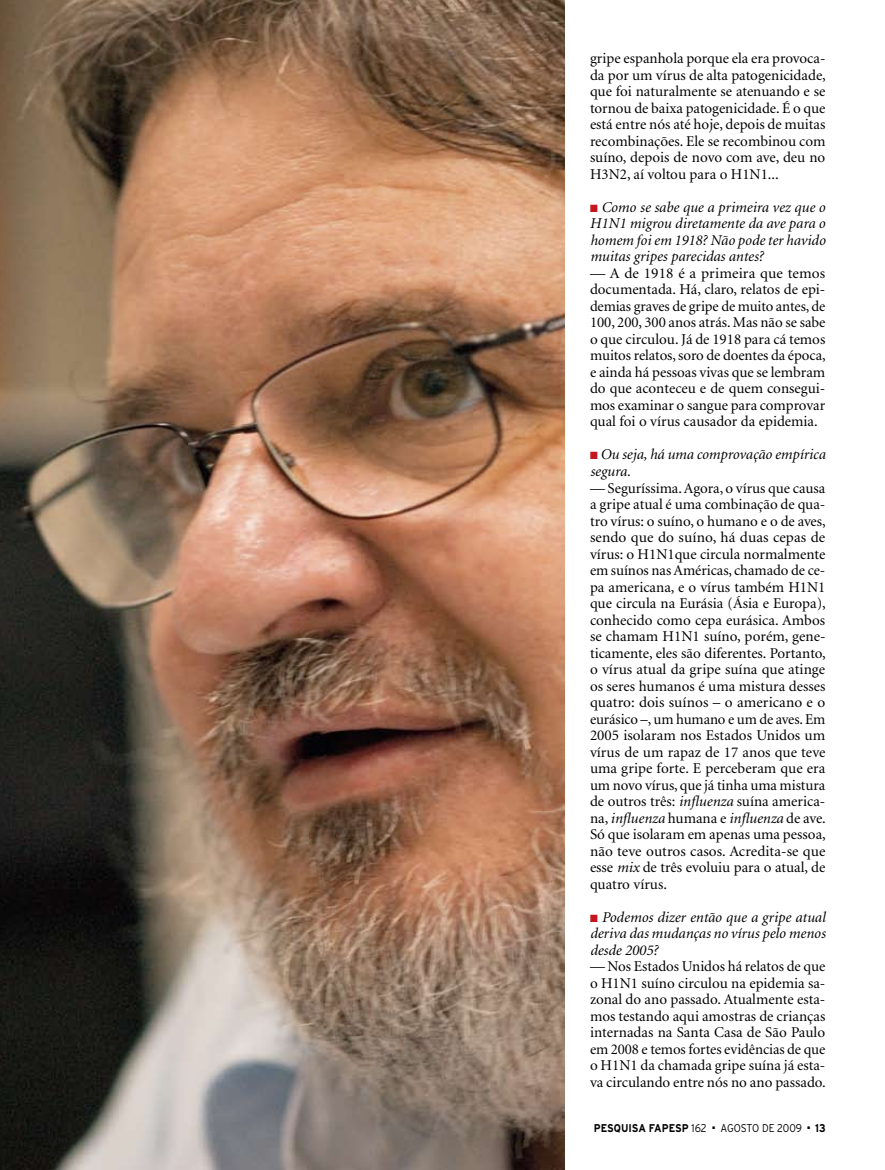
<style>
.page{position:relative;width:885px;height:1170px;background:#fff}
.page>*{position:absolute;margin:0;border:0;box-sizing:border-box;transform-origin:0 0}
.t1{font:15px/16.5px "Minion";color:#000;text-align:justify}
.t2{font:italic 15px/16.5px "Minion";color:#000;text-align:justify}
.t3{font:700 11.25px "Interstate";color:#000;scale:.9 1}
.t4{font:300 11.25px "Interstate";letter-spacing:-.01em;color:#000;scale:.9 1}
.s1{color:#c4161c}
.s2{font-style:italic}
.s3{font-weight:300}
</style>
<div class="page">
<img style="left:0;top:0;width:564px;height:1169px">
<p class="t1" style="left:590px;top:51px;width:237px">gripe espanhola porque ela era provoca&shy;da por um vírus de alta patogenicidade, que foi naturalmente se atenuando e se tornou de baixa patogenicidade. É o que está entre nós até hoje, depois de muitas recombinações. Ele se recombinou com suíno, depois de novo com ave, deu no H3N2, aí voltou para o H1N1...</p>
<p class="t2" style="left:590px;top:199px;width:237px"><span class="s1">■</span> Como se sabe que a primeira vez que o H1N1 migrou diretamente da ave para o homem foi em 1918? Não pode ter havido muitas gripes parecidas antes?</p>
<p class="t1" style="left:590px;top:265px;width:237px">— A de 1918 é a primeira que temos documentada. Há, claro, relatos de epi&shy;demias graves de gripe de muito antes, de 100, 200, 300 anos atrás. Mas não se sabe o que circulou. Já de 1918 para cá temos muitos relatos, soro de doentes da época, e ainda há pessoas vivas que se lembram do que aconteceu e de quem consegui&shy;mos examinar o sangue para comprovar qual foi o vírus causador da epidemia.</p>
<p class="t2" style="left:590px;top:447px;width:237px"><span class="s1">■</span> Ou seja, há uma comprovação empírica segura.</p>
<p class="t1" style="left:590px;top:480px;width:237px">— Seguríssima. Agora, o vírus que causa a gripe atual é uma combinação de qua&shy;tro vírus: o suíno, o humano e o de aves, sendo que do suíno, há duas cepas de vírus: o H1N1que circula normalmente em suínos nas Américas, chamado de ce&shy;pa americana, e o vírus também H1N1 que circula na Eurásia (Ásia e Europa), conhecido como cepa eurásica. Ambos se chamam H1N1 suíno, porém, gene&shy;ticamente, eles são diferentes. Portanto, o vírus atual da gripe suína que atinge os seres humanos é uma mistura desses quatro: dois suínos – o americano e o eurásico –, um humano e um de aves. Em 2005 isolaram nos Estados Unidos um vírus de um rapaz de 17 anos que teve uma gripe forte. E perceberam que era um novo vírus, que já tinha uma mistura de outros três: <span class="s2">influenza</span> suína america&shy;na, <span class="s2">influenza</span> humana e <span class="s2">influenza</span> de ave.<br>Só que isolaram em apenas uma pessoa, não teve outros casos. Acredita-se que esse <span class="s2">mix</span> de três evoluiu para o atual, de quatro vírus.</p>
<p class="t2" style="left:590px;top:909px;width:237px"><span class="s1">■</span> Podemos dizer então que a gripe atual deriva das mudanças no vírus pelo menos desde 2005?</p>
<p class="t1" style="left:590px;top:958px;width:237px">— Nos Estados Unidos há relatos de que o H1N1 suíno circulou na epidemia sa&shy;zonal do ano passado. Atualmente esta&shy;mos testando aqui amostras de crianças internadas na Santa Casa de São Paulo em 2008 e temos fortes evidências de que o H1N1 da chamada gripe suína já esta&shy;va circulando entre nós no ano passado.</p>
<p class="t3" style="left:593px;top:1121px;width:127px">PESQUISA FAPESP <span class="s3">162</span></p>
<p class="t4" style="left:712px;top:1121px;width:101px">■ AGOSTO DE 2009</p>
<p class="t3" style="left:807px;top:1121px;width:22px">■ 13</p>
</div>
